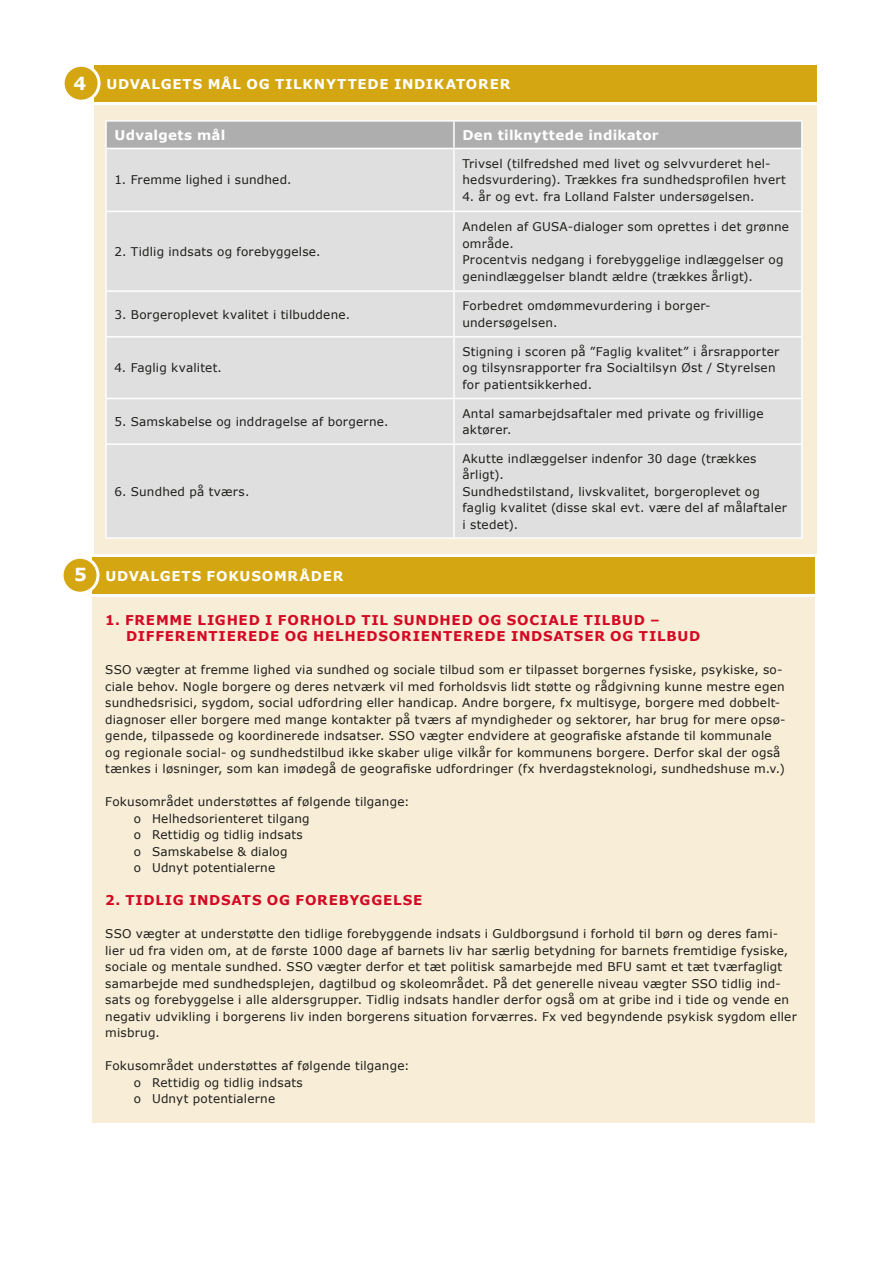
<style>
.page{position:relative;width:893px;height:1263px;background:#fff}
.page>*{position:absolute;margin:0;border:0;box-sizing:border-box;transform-origin:0 0}
.t1{font:700 18px "Verdana";color:#fff}
.t2{font:700 13.5px/16.5px "Verdana";letter-spacing:.055em;color:#d30924}
.t3{font:700 13.5px "Verdana";letter-spacing:.05em;color:#fff}
.t4{font:700 13.5px "Verdana";letter-spacing:.02em;color:#fff}
.t5{font:12px/16.5px "Verdana";letter-spacing:.02em;color:#1d1d1b}
.s1{font-size:18px}
</style>
<div class="page">
<div style="left:94px;top:65px;width:722px;height:36px;background:#d4a611"></div>
<div style="left:94px;top:105px;width:722px;height:449px;background:#f8edd6"></div>
<div style="left:63px;top:65px;width:36px;height:36px;background:#d4a611;border-radius:50%"></div>
<div style="left:62px;top:64px;width:39px;height:39px;border:3px solid #fff;border-radius:50%"></div>
<div style="left:107px;top:122px;width:694px;height:26px;background:#aeaeae"></div>
<div style="left:107px;top:149px;width:694px;height:388px;background:#dfdfdf"></div>
<hr style="left:105px;top:120px;width:349px;height:2px;background:#fff">
<hr style="left:105px;top:122px;width:2px;height:26px;background:#fff">
<hr style="left:454px;top:120px;width:349px;height:2px;background:#fff">
<hr style="left:453px;top:122px;width:2px;height:26px;background:#fff">
<hr style="left:801px;top:122px;width:2px;height:26px;background:#fff">
<hr style="left:105px;top:148px;width:349px;height:1px;background:#fff">
<hr style="left:105px;top:149px;width:2px;height:62px;background:#fff">
<hr style="left:454px;top:148px;width:349px;height:1px;background:#fff">
<hr style="left:453px;top:149px;width:2px;height:62px;background:#fff">
<hr style="left:801px;top:149px;width:2px;height:62px;background:#fff">
<hr style="left:105px;top:211px;width:349px;height:1px;background:#fff">
<hr style="left:105px;top:212px;width:2px;height:78px;background:#fff">
<hr style="left:454px;top:211px;width:349px;height:1px;background:#fff">
<hr style="left:453px;top:212px;width:2px;height:78px;background:#fff">
<hr style="left:801px;top:212px;width:2px;height:78px;background:#fff">
<hr style="left:105px;top:290px;width:349px;height:2px;background:#fff">
<hr style="left:105px;top:292px;width:2px;height:44px;background:#fff">
<hr style="left:454px;top:290px;width:349px;height:2px;background:#fff">
<hr style="left:453px;top:292px;width:2px;height:44px;background:#fff">
<hr style="left:801px;top:292px;width:2px;height:44px;background:#fff">
<hr style="left:105px;top:336px;width:349px;height:2px;background:#fff">
<hr style="left:105px;top:338px;width:2px;height:60px;background:#fff">
<hr style="left:454px;top:336px;width:349px;height:2px;background:#fff">
<hr style="left:453px;top:338px;width:2px;height:60px;background:#fff">
<hr style="left:801px;top:338px;width:2px;height:60px;background:#fff">
<hr style="left:105px;top:398px;width:349px;height:1px;background:#fff">
<hr style="left:105px;top:399px;width:2px;height:44px;background:#fff">
<hr style="left:454px;top:398px;width:349px;height:1px;background:#fff">
<hr style="left:453px;top:399px;width:2px;height:44px;background:#fff">
<hr style="left:801px;top:399px;width:2px;height:44px;background:#fff">
<hr style="left:105px;top:443px;width:349px;height:2px;background:#fff">
<hr style="left:105px;top:445px;width:2px;height:92px;background:#fff">
<hr style="left:454px;top:443px;width:349px;height:2px;background:#fff">
<hr style="left:453px;top:445px;width:2px;height:92px;background:#fff">
<hr style="left:801px;top:445px;width:2px;height:92px;background:#fff">
<hr style="left:105px;top:537px;width:349px;height:2px;background:#fff">
<hr style="left:454px;top:537px;width:349px;height:2px;background:#fff">
<div style="left:92px;top:557px;width:723px;height:36px;background:#d4a611"></div>
<div style="left:92px;top:598px;width:723px;height:525px;background:#f8edd6"></div>
<div style="left:62px;top:557px;width:36px;height:36px;background:#d4a611;border-radius:50%"></div>
<div style="left:61px;top:556px;width:38px;height:39px;border:3px solid #fff;border-radius:50%"></div>
<p class="t3" style="left:74px;top:74px;width:438px"><span class="s1">4</span> UDVALGETS MÅL OG TILKNYTTEDE INDIKATORER</p>
<p class="t4" style="left:115px;top:125px;width:112px">Udvalgets mål</p>
<p class="t4" style="left:462px;top:125px;width:198px">Den tilknyttede indikator</p>
<p class="t5" style="left:115px;top:172px;width:179px">1. Fremme lighed i sundhed.</p>
<p class="t5" style="left:462px;top:155px;width:325px">Trivsel (tilfredshed med livet og selvvurderet hel&shy;hedsvurdering). Trækkes fra sundhedsprofilen hvert</p>
<p class="t5" style="left:462px;top:188px;width:293px">4. år og evt. fra Lolland Falster undersøgelsen.</p>
<p class="t5" style="left:115px;top:243px;width:208px">2. Tidlig indsats og forebyggelse.</p>
<p class="t5" style="left:462px;top:218px;width:328px">Andelen af GUSA-dialoger som oprettes i det grønne område.<br>Procentvis nedgang i forebyggelige indlæggelser og genindlæggelser blandt ældre (trækkes årligt).</p>
<p class="t5" style="left:115px;top:306px;width:237px">3. Borgeroplevet kvalitet i tilbuddene.</p>
<p class="t5" style="left:462px;top:298px;width:250px">Forbedret omdømmevurdering i borger&shy;undersøgelsen.</p>
<p class="t5" style="left:115px;top:359px;width:109px">4. Faglig kvalitet.</p>
<p class="t5" style="left:462px;top:343px;width:318px">Stigning i scoren på ”Faglig kvalitet” i årsrapporter og tilsynsrapporter fra Socialtilsyn Øst / Styrelsen for patientsikkerhed.</p>
<p class="t5" style="left:115px;top:413px;width:275px">5. Samskabelse og inddragelse af borgerne.</p>
<p class="t5" style="left:462px;top:405px;width:303px">Antal samarbejdsaftaler med private og frivillige aktører.</p>
<h1 class="t1" style="left:74px;top:561px;width:14px">5</h1>
<p class="t5" style="left:115px;top:483px;width:136px">6. Sundhed på tværs.</p>
<p class="t5" style="left:462px;top:450px;width:326px">Akutte indlæggelser indenfor 30 dage (trækkes årligt).<br>Sundhedstilstand, livskvalitet, borgeroplevet og faglig kvalitet (disse skal evt. være del af målaftaler i stedet).</p>
<p class="t3" style="left:105px;top:566px;width:239px">UDVALGETS FOKUSOMRÅDER</p>
<p class="t2" style="left:126px;top:611px;width:575px;text-indent:-21px">1. FREMME LIGHED I FORHOLD TIL SUNDHED OG SOCIALE TILBUD –<br>DIFFERENTIEREDE OG HELHEDSORIENTEREDE INDSATSER OG TILBUD</p>
<p class="t5" style="left:105px;top:662px;width:682px">SSO vægter at fremme lighed via sundhed og sociale tilbud som er tilpasset borgernes fysiske, psykiske, so&shy;ciale behov. Nogle borgere og deres netværk vil med forholdsvis lidt støtte og rådgivning kunne mestre egen sundhedsrisici, sygdom, social udfordring eller handicap. Andre borgere, fx multisyge, borgere med dobbelt&shy;diagnoser eller borgere med mange kontakter på tværs af myndigheder og sektorer, har brug for mere opsø&shy;gende, tilpassede og koordinerede indsatser. SSO vægter endvidere at geografiske afstande til kommunale og regionale social- og sundhedstilbud ikke skaber ulige vilkår for kommunens borgere. Derfor skal der også tænkes i løsninger, som kan imødegå de geografiske udfordringer (fx hverdagsteknologi, sundhedshuse m.v.)</p>
<p class="t5" style="left:134px;top:794px;width:277px;text-indent:-28px">Fokusområdet understøttes af følgende tilgange: o Helhedsorienteret tilgang<br>o Rettidig og tidlig indsats<br>o Samskabelse &amp; dialog<br>o Udnyt potentialerne</p>
<p class="t2" style="left:105px;top:892px;width:319px">2. TIDLIG INDSATS OG FOREBYGGELSE</p>
<p class="t5" style="left:105px;top:926px;width:693px">SSO vægter at understøtte den tidlige forebyggende indsats i Guldborgsund i forhold til børn og deres fami&shy;lier ud fra viden om, at de første 1000 dage af barnets liv har særlig betydning for barnets fremtidige fysiske, sociale og mentale sundhed. SSO vægter derfor et tæt politisk samarbejde med BFU samt et tæt tværfagligt samarbejde med sundhedsplejen, dagtilbud og skoleområdet. På det generelle niveau vægter SSO tidlig ind&shy;sats og forebyggelse i alle aldersgrupper. Tidlig indsats handler derfor også om at gribe ind i tide og vende en negativ udvikling i borgerens liv inden borgerens situation forværres. Fx ved begyndende psykisk sygdom eller misbrug.</p>
<p class="t5" style="left:134px;top:1058px;width:277px;text-indent:-28px">Fokusområdet understøttes af følgende tilgange: o Rettidig og tidlig indsats<br>o Udnyt potentialerne</p>
</div>
